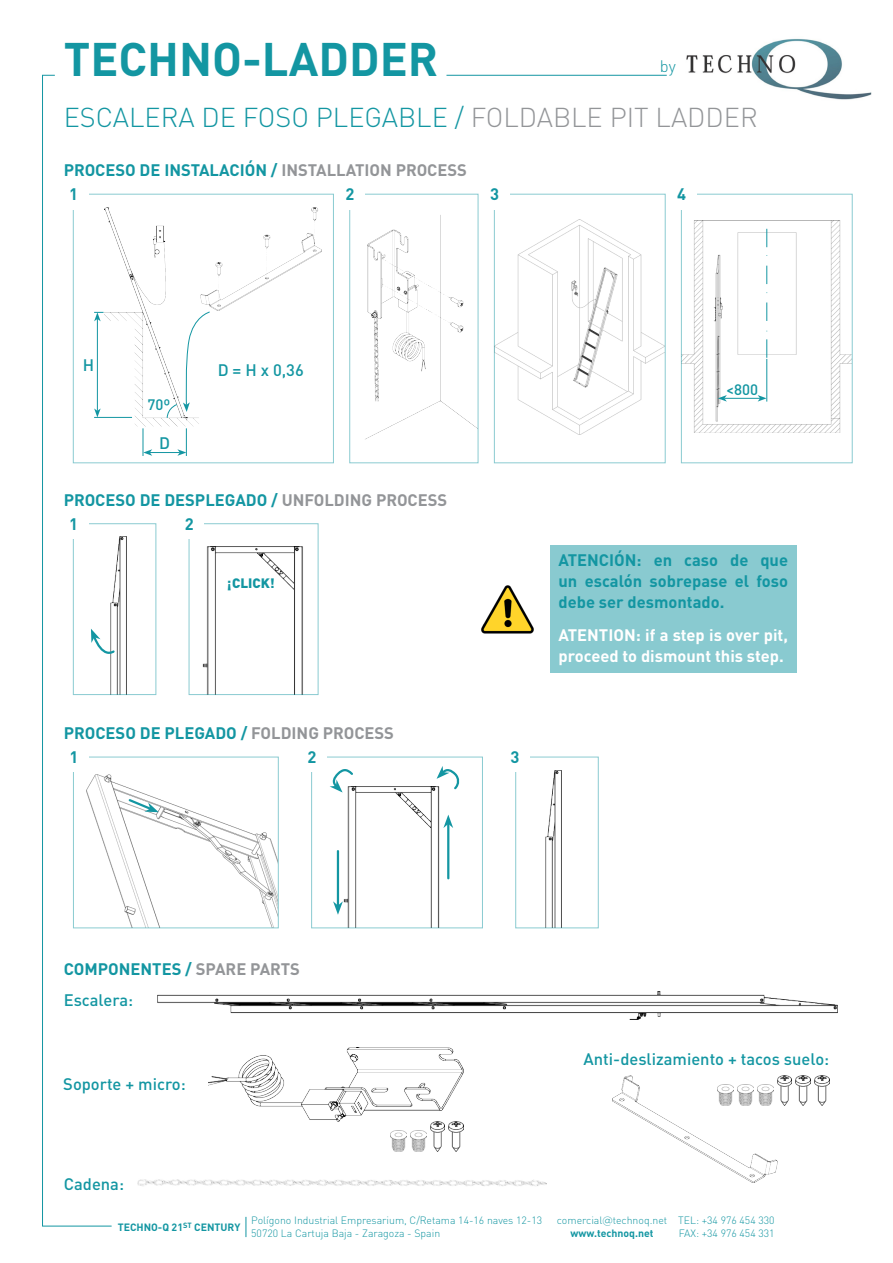
<style>
.page{position:relative;width:893px;height:1263px;background:#fff}
.page>*{position:absolute;margin:0;border:0;box-sizing:border-box;transform-origin:0 0}
.t1{font:700 46.5px "DIN Pro";color:#1396a2}
.cuerpo{font:300 27px "DIN Pro";color:#1396a2}
.cuerpo-2{font:700 16.5px/21px "DIN Pro";color:#1396a2;text-align:justify}
.cuerpo-3{font:500 16.5px "DIN Pro";color:#1396a2}
.cuerpo-4{font:700 16.5px/21px "DIN Pro";color:#fff}
.t2{font:300 16.5px "DIN Pro";color:#1396a2}
.cuerpo-5{font:500 15px "DIN Pro";color:#1396a2}
.cuerpo-6{font:900 13.5px "DIN Pro";color:#1396a2}
.t3{font:300 10.5px/12.6px "DIN Pro";color:#1396a2}
.t4{font:700 10.5px "DIN Pro";color:#1396a2}
.s1{color:#939598}
.s2{font-family:"Gotham HTF"}
.s3{font-weight:700}
</style>
<div class="page">
<img style="left:686px;top:38px;width:186px;height:62px">
<hr style="left:446px;top:75px;width:221px;height:1px;background:#1396a2">
<svg style="left:42px;top:75px;width:70px;height:1151px"></svg>
<img style="left:157px;top:992px;width:681px;height:27px">
<img style="left:137px;top:1121px;width:410px;height:117px">
<img style="left:208px;top:1048px;width:255px;height:73px">
<img style="left:612px;top:1076px;width:165px;height:106px">
<img style="left:815px;top:1076px;width:14px;height:30px">
<img style="left:796px;top:1076px;width:14px;height:30px">
<img style="left:449px;top:1121px;width:14px;height:30px">
<img style="left:777px;top:1076px;width:15px;height:30px">
<img style="left:430px;top:1121px;width:15px;height:30px">
<img style="left:757px;top:1084px;width:16px;height:22px">
<img style="left:410px;top:1130px;width:16px;height:21px">
<img style="left:737px;top:1084px;width:16px;height:22px">
<img style="left:390px;top:1130px;width:16px;height:21px">
<img style="left:717px;top:1084px;width:16px;height:22px">
<img style="left:481px;top:585px;width:53px;height:49px">
<div style="left:550px;top:545px;width:247px;height:128px;background:#89cad0"></div>
<svg style="left:73px;top:193px;width:261px;height:271px"></svg>
<svg style="left:515px;top:756px;width:84px;height:173px"></svg>
<svg style="left:188px;top:523px;width:131px;height:172px"></svg>
<svg style="left:494px;top:193px;width:172px;height:271px"></svg>
<svg style="left:681px;top:193px;width:172px;height:271px"></svg>
<svg style="left:349px;top:193px;width:130px;height:271px"></svg>
<hr style="left:97px;top:319px;width:1px;height:92px;background:#1396a2">
<svg style="left:94px;top:408px;width:7px;height:9px"></svg>
<hr style="left:150px;top:452px;width:30px;height:1px;background:#1396a2">
<hr style="left:724px;top:398px;width:36px;height:1px;background:#1396a2">
<svg style="left:758px;top:395px;width:8px;height:7px"></svg>
<svg style="left:718px;top:395px;width:9px;height:7px"></svg>
<svg style="left:94px;top:312px;width:10px;height:9px"></svg>
<hr style="left:94px;top:417px;width:38px;height:1px;background:#1396a2">
<svg style="left:177px;top:428px;width:10px;height:28px"></svg>
<hr style="left:766px;top:359px;width:1px;height:43px;background:#1396a2">
<svg style="left:143px;top:428px;width:9px;height:28px"></svg>
<div style="left:64px;top:1178px;width:69px;height:12px;background:#fff"></div>
<div style="left:63px;top:1079px;width:140px;height:11px;background:#fff"></div>
<div style="left:64px;top:994px;width:69px;height:12px;background:#fff"></div>
<svg style="left:766px;top:229px;width:1px;height:129px"></svg>
<div style="left:59px;top:180px;width:30px;height:29px;background:#fff"></div>
<div style="left:480px;top:180px;width:30px;height:29px;background:#fff"></div>
<div style="left:335px;top:180px;width:30px;height:29px;background:#fff"></div>
<div style="left:667px;top:180px;width:30px;height:29px;background:#fff"></div>
<div style="left:59px;top:509px;width:30px;height:30px;background:#fff"></div>
<div style="left:175px;top:509px;width:29px;height:30px;background:#fff"></div>
<div style="left:59px;top:742px;width:30px;height:30px;background:#fff"></div>
<div style="left:500px;top:742px;width:30px;height:30px;background:#fff"></div>
<svg style="left:311px;top:756px;width:172px;height:173px"></svg>
<svg style="left:73px;top:756px;width:206px;height:173px"></svg>
<svg style="left:73px;top:523px;width:84px;height:172px"></svg>
<svg style="left:166px;top:311px;width:44px;height:108px"></svg>
<h1 class="t1" style="left:64px;top:20px;width:376px">TECHNO-LADDER</h1>
<p class="t2" style="left:660px;top:53px;width:18px">by</p>
<p class="cuerpo" style="left:64px;top:96px;width:695px">ESCALERA DE FOSO PLEGABLE / <span class="s1">FOLDABLE PIT LADDER</span></p>
<p class="cuerpo-2" style="left:64px;top:158px;width:405px">PROCESO DE INSTALACIÓN / <span class="s1">INSTALLATION PROCESS</span></p>
<p class="cuerpo-2" style="left:69px;top:182px;width:10px">1</p>
<p class="cuerpo-2" style="left:346px;top:182px;width:10px">2</p>
<p class="cuerpo-2" style="left:490px;top:182px;width:10px">3</p>
<p class="cuerpo-2" style="left:677px;top:182px;width:10px">4</p>
<p class="cuerpo-3" style="left:83px;top:351px;width:13px">H</p>
<p class="cuerpo-5" style="left:148px;top:392px;width:24px">70º</p>
<p class="cuerpo-3" style="left:159px;top:430px;width:12px">D</p>
<p class="cuerpo-3" style="left:218px;top:356px;width:88px">D = H x 0,36</p>
<p class="cuerpo-2" style="left:64px;top:487px;width:385px">PROCESO DE DESPLEGADO / <span class="s1">UNFOLDING PROCESS</span></p>
<p class="cuerpo-2" style="left:69px;top:511px;width:10px">1</p>
<p class="cuerpo-2" style="left:185px;top:511px;width:10px">2</p>
<p class="cuerpo-6" style="left:227px;top:571px;width:49px">¡CLICK!</p>
<p class="cuerpo-2" style="left:64px;top:721px;width:332px">PROCESO DE PLEGADO / <span class="s1">FOLDING PROCESS</span></p>
<p class="cuerpo-2" style="left:69px;top:745px;width:10px">1</p>
<p class="cuerpo-2" style="left:307px;top:745px;width:10px">2</p>
<p class="cuerpo-2" style="left:510px;top:745px;width:10px">3</p>
<p class="cuerpo-5" style="left:726px;top:377px;width:33px">&lt;800</p>
<p class="cuerpo-2" style="left:558px;top:547px;width:231px">ATENCIÓN: en caso de que un escalón sobrepase el foso debe ser desmontado.</p>
<p class="cuerpo-4" style="left:558px;top:623px;width:231px">ATENTION: if a step is over pit, proceed to dismount this step.</p>
<p class="cuerpo-2" style="left:64px;top:956px;width:238px">COMPONENTES / <span class="s1">SPARE PARTS</span></p>
<p class="cuerpo-3" style="left:64px;top:987px;width:71px">Escalera:</p>
<p class="cuerpo-3" style="left:63px;top:1071px;width:124px">Soporte + micro:</p>
<p class="cuerpo-3" style="left:64px;top:1170px;width:62px">Cadena:</p>
<p class="cuerpo-3" style="left:584px;top:1045px;width:247px">Anti-deslizamiento + tacos suelo:</p>
<p class="t4" style="left:118px;top:1218px;width:124px">TECHNO-Q 21<sup>ST</sup> CENTURY</p>
<p class="t3" style="left:251px;top:1213px;width:292px">Polígono Industrial Empresarium, C/Retama 14-16 naves 12-13<br>50720 La Cartuja Baja - Zaragoza - Spain</p>
<p class="t3" style="left:571px;top:1213px;width:206px;text-indent:-14px">comercial<span class="s2">@</span>technoq.net TEL: +34 976 454 330 <span class="s3">www.technoq.net</span></p>
<p class="t3" style="left:679px;top:1226px;width:97px">FAX: +34 976 454 331</p>
</div>
